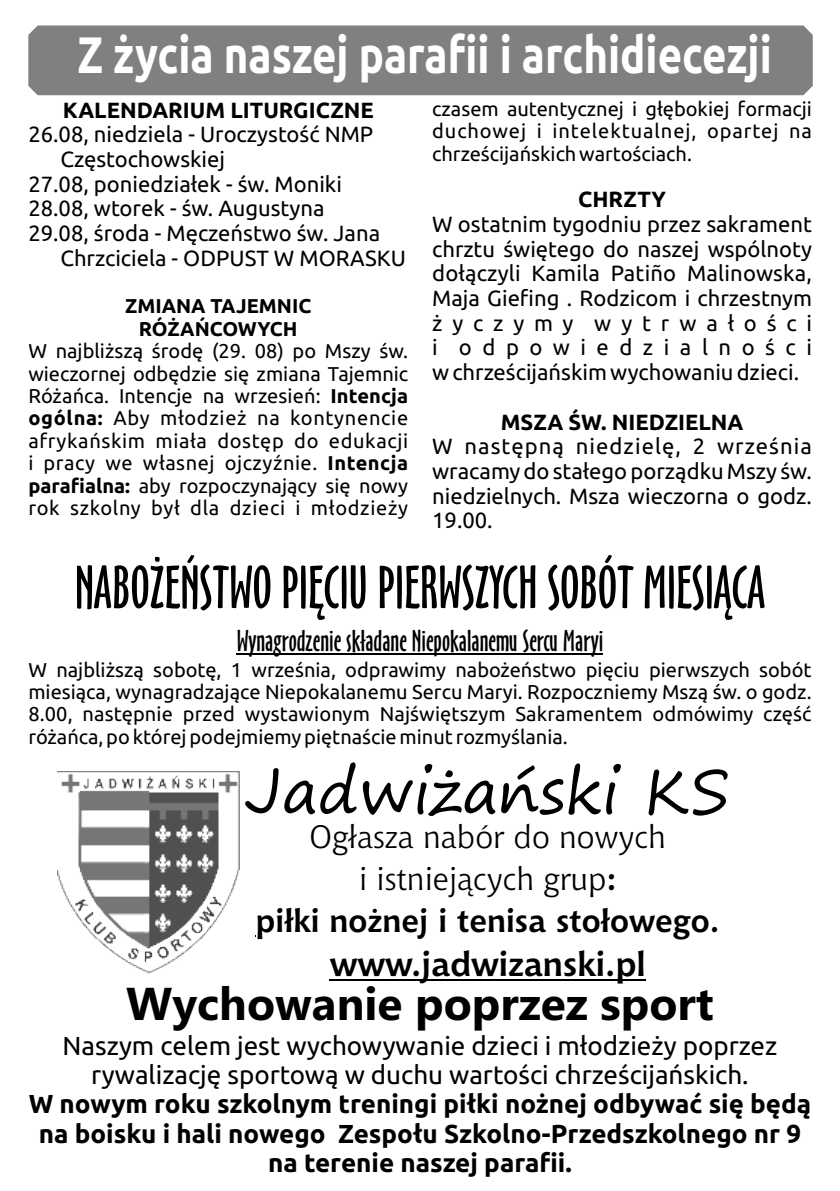
<style>
.page{position:relative;width:840px;height:1191px;background:#fff}
.page>*{position:absolute;margin:0;border:0;box-sizing:border-box;transform-origin:0 0}
.t1{font:61px "Segoe Print";color:#000}
.t2{font:56px "Oz Handicraft BT";color:#000}
.t3{font:700 51.2px "Ubuntu";color:#fff;scale:.82 1}
.t4{font:700 46px "Ebrima";color:#000}
.t5{font:700 34px "Chianti BT";color:#000}
.t6{font:32px/42px "Chianti BT";color:#000;text-align:center}
.t7{font:28px "Oz Handicraft BT";color:#000}
.t8{font:700 26px/29.2px "Ubuntu";color:#000;text-align:center}
.t9{font:26px/29.2px "Ubuntu";color:#000;text-align:center}
.t10{font:22px/24.6px "Ubuntu";color:#000;text-align:justify}
.t11{font:700 22px "Ubuntu";color:#000}
.t12{font:20px/22.4px "Ubuntu";color:#000;text-align:justify}
.t13{font:700 20px/22.4px "Ubuntu";color:#000;text-align:center}
.s1{font-weight:700}
</style>
<div class="page">
<div style="left:28px;top:25px;width:784px;height:71px;background:#808080"></div>
<hr style="left:329px;top:979px;width:316px;height:1px;background:#000">
<img style="left:57px;top:772px;width:183px;height:201px">
<hr style="left:236px;top:653px;width:367px;height:1px;background:#000">
<h3 class="t3" style="left:77px;top:33px;width:847px">Z życia naszej parafii i archidiecezji</h3>
<p class="t11" style="left:63px;top:101px;width:312px">KALENDARIUM LITURGICZNE</p>
<p class="t10" style="left:28px;top:124px;width:346px">26.08, niedziela - Uroczystość NMP</p>
<p class="t10" style="left:60px;top:148px;width:166px">Częstochowskiej</p>
<p class="t10" style="left:28px;top:173px;width:315px">27.08, poniedziałek - św. Moniki</p>
<p class="t10" style="left:28px;top:198px;width:297px">28.08, wtorek - św. Augustyna</p>
<p class="t10" style="left:28px;top:222px;width:353px">29.08, środa - Męczeństwo św. Jana</p>
<p class="t10" style="left:60px;top:247px;width:347px">Chrzciciela - ODPUST W MORASKU</p>
<p class="t13" style="left:125px;top:296px;width:187px">ZMIANA TAJEMNIC<br>RÓŻAŃCOWYCH</p>
<p class="t12" style="left:28px;top:341px;width:381px">W najbliższą środę (29. 08) po Mszy św. wieczornej odbędzie się zmiana Tajemnic Różańca. Intencje na wrzesień: <span class="s1">Intencja ogólna:</span> Aby młodzież na kontynencie afrykańskim miała dostęp do edukacji i pracy we własnej ojczyźnie. <span class="s1">Intencja parafialna:</span> aby rozpoczynający się nowy rok szkolny był dla dzieci i młodzieży</p>
<p class="t12" style="left:432px;top:99px;width:381px">czasem autentycznej i głębokiej formacji duchowej i intelektualnej, opartej na chrześcijańskich wartościach.</p>
<p class="t11" style="left:577px;top:190px;width:90px">CHRZTY</p>
<p class="t10" style="left:432px;top:213px;width:381px">W ostatnim tygodniu przez sakrament chrztu świętego do naszej wspólnoty dołączyli Kamila Patiño Malinowska, Maja Giefing . Rodzicom i chrzestnym życzymy wytrwałości i odpowiedzialności w chrześcijańskim wychowaniu dzieci.</p>
<p class="t11" style="left:500px;top:412px;width:244px">MSZA ŚW. NIEDZIELNA</p>
<p class="t10" style="left:432px;top:435px;width:381px">W następną niedzielę, 2 września wracamy do stałego porządku Mszy św. niedzielnych. Msza wieczorna o godz.<br>19.00.</p>
<h2 class="t2" style="left:75px;top:565px;width:691px">NABOŻEŃSTWO PIĘCIU PIERWSZYCH SOBÓT MIESIĄCA</h2>
<h3 class="t7" style="left:236px;top:629px;width:368px">Wynagrodzenie składane Niepokalanemu Sercu Maryi</h3>
<p class="t12" style="left:28px;top:659px;width:784px">W najbliższą sobotę, 1 września, odprawimy nabożeństwo pięciu pierwszych sobót miesiąca, wynagradzające Niepokalanemu Sercu Maryi. Rozpoczniemy Mszą św. o godz.<br>8.00, następnie przed wystawionym Najświętszym Sakramentem odmówimy część różańca, po której podejmiemy piętnaście minut rozmyślania.</p>
<h1 class="t1" style="left:245px;top:760px;width:485px">Jadwiżański KS</h1>
<h3 class="t6" style="left:256px;top:818px;width:465px">Ogłasza nabór do nowych<br>i istniejących grup<span class="s1">:<br>piłki nożnej i tenisa stołowego.</span></h3>
<h3 class="t5" style="left:329px;top:950px;width:317px">www.jadwizanski.pl</h3>
<h3 class="t4" style="left:126px;top:985px;width:588px">Wychowanie poprzez sport</h3>
<h3 class="t9" style="left:63px;top:1032px;width:715px">Naszym celem jest wychowywanie dzieci i młodzieży poprzez rywalizację sportową w duchu wartości chrześcijańskich.</h3>
<h3 class="t8" style="left:29px;top:1091px;width:783px">W nowym roku szkolnym treningi piłki nożnej odbywać się będą na boisku i hali nowego Zespołu Szkolno-Przedszkolnego nr 9 na terenie naszej parafii.</h3>
</div>
